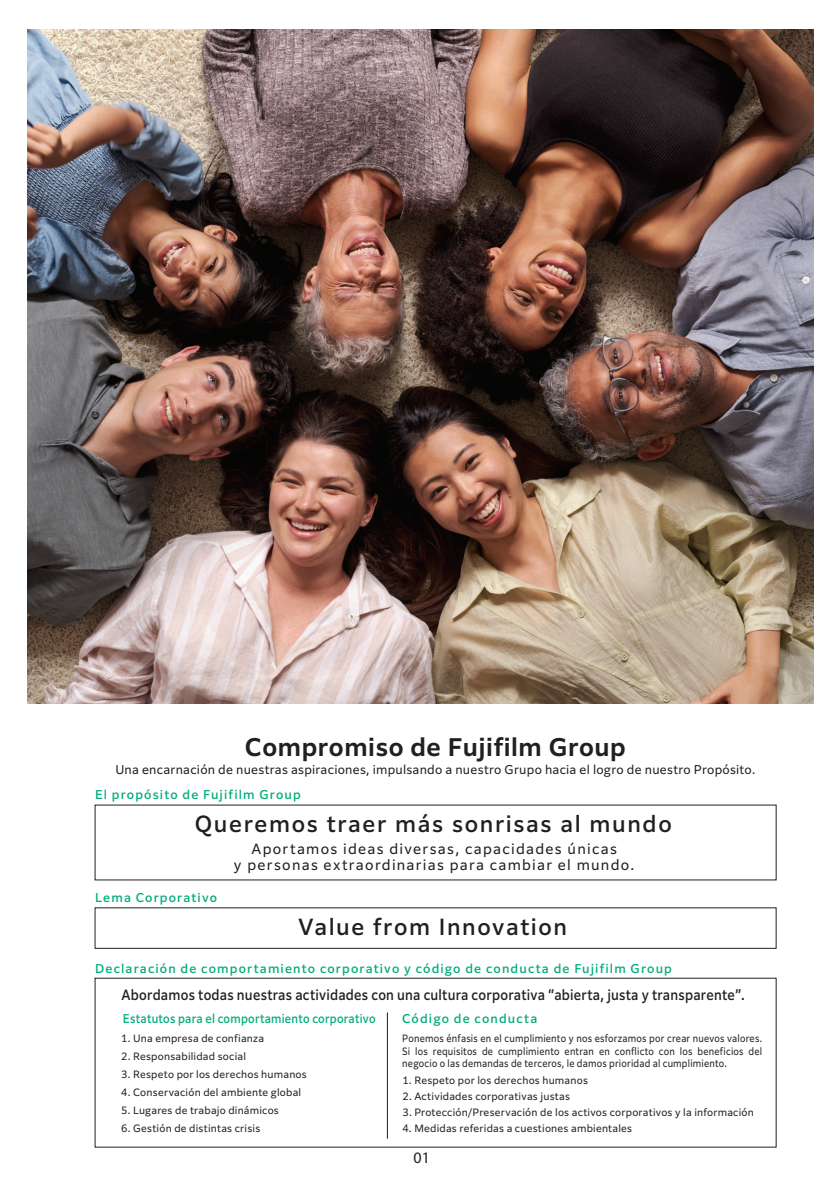
<style>
.page{position:relative;width:840px;height:1191px;background:#fff}
.page>*{position:absolute;margin:0;border:0;box-sizing:border-box;transform-origin:0 0}
.t1{font:600 24px "Clarimo UDPE";letter-spacing:.025em;color:#231f20}
.t2{font:500 22px "Clarimo UDPE";letter-spacing:.075em;color:#231f20}
.t3{font:16px "Myriad Pro";color:#231f20}
.t4{font:500 14px "Clarimo UDPE";letter-spacing:.02em;color:#231f20;scale:.9 1}
.t5{font:14px/16px "Clarimo UDPE";letter-spacing:.09em;color:#231f20;text-align:center}
.t6{font:500 12px "Clarimo UDPE";letter-spacing:.095em;color:#00ac7c}
.t7{font:12px "Clarimo UDPE";letter-spacing:.02em;color:#231f20}
.t8{font:500 12px "Clarimo UDPE";letter-spacing:.02em;color:#00ac7c;scale:.9 1}
.t9{font:10px "Clarimo UDPE";letter-spacing:.02em;color:#231f20}
.t10{font:10px/12.4px "Clarimo UDPE";letter-spacing:.02em;color:#231f20;text-align:justify;scale:.9 1}
</style>
<div class="page">
<img style="left:28px;top:29px;width:785px;height:674px">
<hr style="left:387px;top:1012px;width:1px;height:126px;background:#231f20">
<h1 class="t1" style="left:245px;top:727px;width:382px">Compromiso de Fujifilm Group</h1>
<p class="t6" style="left:95px;top:785px;width:207px">El propósito de Fujifilm Group</p>
<p class="t7" style="left:115px;top:760px;width:641px">Una encarnación de nuestras aspiraciones, impulsando a nuestro Grupo hacia el logro de nuestro Propósito.</p>
<h2 class="t2" style="left:195px;top:805px;width:478px">Queremos traer más sonrisas al mundo</h2>
<h3 class="t5" style="left:234px;top:839px;width:402px">Aportamos ideas diversas, capacidades únicas<br>y personas extraordinarias para cambiar el mundo.</h3>
<p class="t6" style="left:95px;top:888px;width:123px">Lema Corporativo</p>
<h2 class="t2" style="left:298px;top:909px;width:270px">Value from Innovation</h2>
<p class="t6" style="left:95px;top:958px;width:578px">Declaración de comportamiento corporativo y código de conducta de Fujifilm Group</p>
<h3 class="t4" style="left:121px;top:983px;width:693px">Abordamos todas nuestras actividades con una cultura corporativa “abierta, justa y transparente”.</h3>
<p class="t8" style="left:123px;top:1008px;width:282px">Estatutos para el comportamiento corporativo</p>
<p class="t9" style="left:121px;top:1030px;width:144px">1. Una empresa de confianza</p>
<p class="t9" style="left:121px;top:1048px;width:126px">2. Responsabilidad social</p>
<p class="t9" style="left:121px;top:1066px;width:187px">3. Respeto por los derechos humanos</p>
<p class="t9" style="left:121px;top:1084px;width:181px">4. Conservación del ambiente global</p>
<p class="t9" style="left:121px;top:1102px;width:159px">5. Lugares de trabajo dinámicos</p>
<p class="t9" style="left:121px;top:1120px;width:140px">6. Gestión de distintas crisis</p>
<p class="t6" style="left:402px;top:1008px;width:137px">Código de conducta</p>
<p class="t10" style="left:402px;top:1031px;width:401px">Ponemos énfasis en el cumplimiento y nos esforzamos por crear nuevos valores.<br>Si los requisitos de cumplimiento entran en conflicto con los beneficios del negocio o las demandas de terceros, le damos prioridad al cumplimiento.</p>
<p class="t9" style="left:402px;top:1072px;width:187px">1. Respeto por los derechos humanos</p>
<p class="t9" style="left:402px;top:1088px;width:169px">2. Actividades corporativas justas</p>
<p class="t9" style="left:402px;top:1104px;width:353px">3. Protección/Preservación de los activos corporativos y la información</p>
<p class="t9" style="left:402px;top:1120px;width:231px">4. Medidas referidas a cuestiones ambientales</p>
<h3 class="t3" style="left:413px;top:1147px;width:18px">01</h3>
</div>
